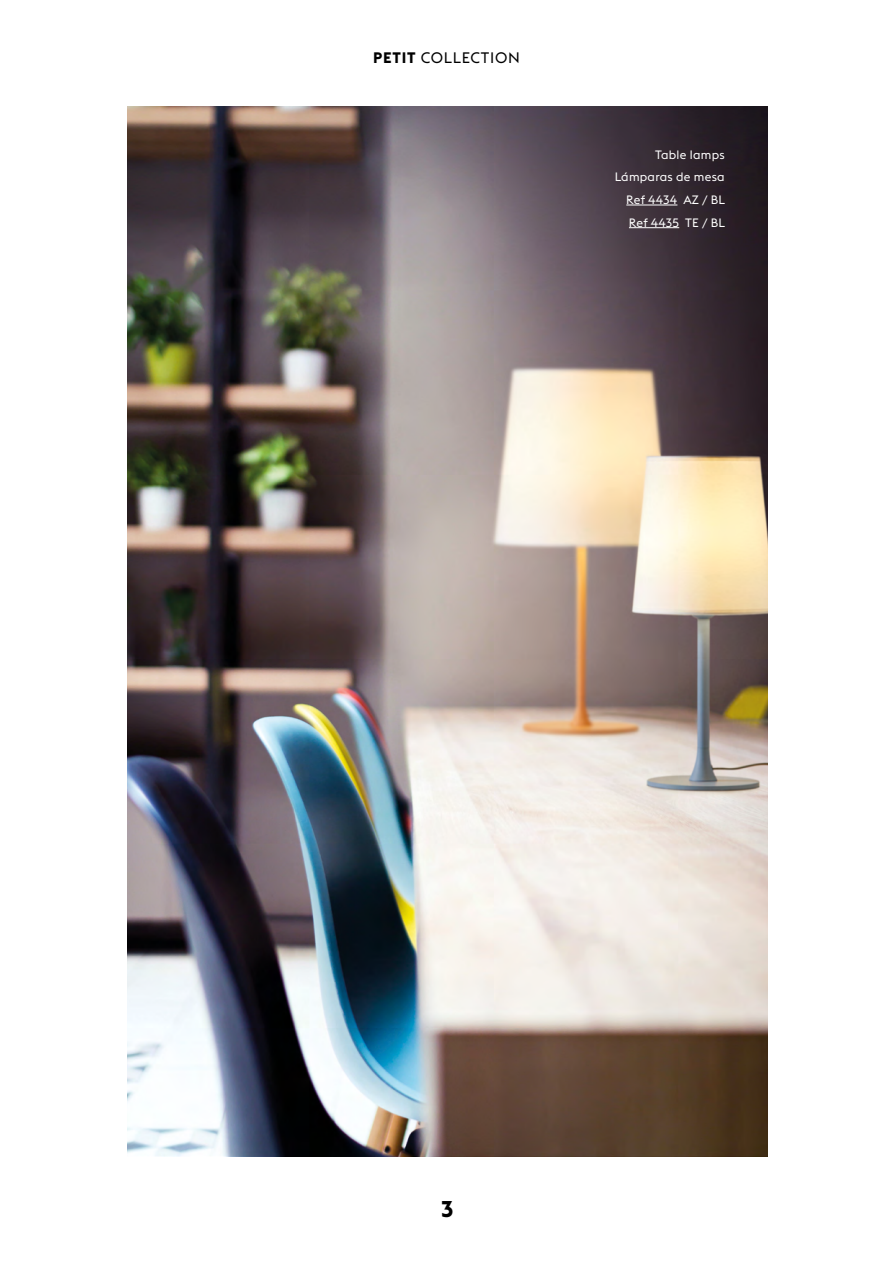
<style>
.page{position:relative;width:893px;height:1263px;background:#fff}
.page>*{position:absolute;margin:0;border:0;box-sizing:border-box;transform-origin:0 0}
.t1{font:700 22.5px "Euclid Triangle";color:#000}
.t2{font:15px "Euclid Triangle";letter-spacing:.05em;color:#000}
.t3{font:12px "Euclid Triangle";letter-spacing:.02em;color:#fff}
.s1{font-weight:700}
</style>
<div class="page">
<img style="left:127px;top:106px;width:640px;height:1051px">
<hr style="left:629px;top:227px;width:50px;height:1px;background:#fff">
<hr style="left:626px;top:205px;width:51px;height:1px;background:#fff">
<p class="t2" style="left:373px;top:48px;width:148px"><span class="s1">PETIT</span> COLLECTION</p>
<p class="t3" style="left:655px;top:147px;width:71px">Table lamps</p>
<p class="t3" style="left:615px;top:169px;width:112px">Lámparas de mesa</p>
<p class="t3" style="left:626px;top:192px;width:100px">Ref 4434 AZ / BL</p>
<p class="t3" style="left:629px;top:215px;width:98px">Ref 4435 TE / BL</p>
<h1 class="t1" style="left:441px;top:1195px;width:14px">3</h1>
</div>
